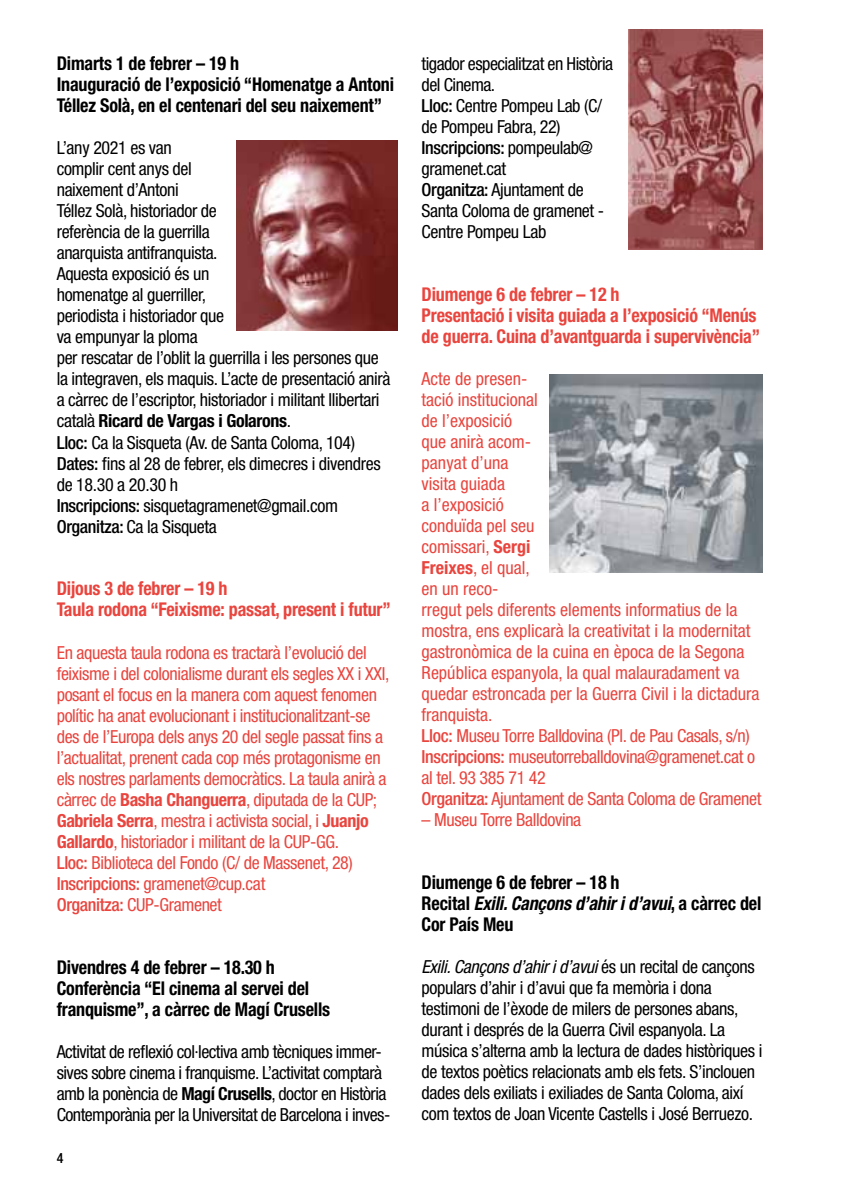
<style>
.page{position:relative;width:842px;height:1191px;background:#fff}
.page>*{position:absolute;margin:0;border:0;box-sizing:border-box;transform-origin:0 0}
.t1{font:700 condensed 19px/21px "Helvetica Neue LT Std";letter-spacing:-.01em;color:#000;scale:.95 1}
.t2{font:700 condensed 19px/21px "Helvetica Neue LT Std";letter-spacing:-.01em;color:#e9453e;scale:.95 1}
.t3{font:condensed 18px/21px "Helvetica Neue LT Std";letter-spacing:-.02em;color:#000}
.t4{font:condensed 18px/21px "Helvetica Neue LT Std";letter-spacing:-.02em;color:#e9453e}
.t5{font:condensed 18px/21px "Helvetica Neue LT Std";color:#e9453e}
.t6{font:500 condensed 14px "Helvetica Neue LT Std";color:#000}
.s1{font-weight:700}
.s2{font-weight:500}
.s3{font-style:italic}
</style>
<div class="page">
<img style="left:628px;top:29px;width:135px;height:220px">
<img style="left:549px;top:374px;width:214px;height:199px">
<img style="left:237px;top:141px;width:161px;height:190px">
<p class="t1" style="left:57px;top:53px;width:357px">Dimarts 1 de febrer – 19 h<br>Inauguració de l’exposició “Homenatge a Antoni<br>Téllez Solà, en el centenari del seu naixement”</p>
<p class="t3" style="left:57px;top:137px;width:335px">L’any 2021 es van<br>complir cent anys del<br>naixement d’Antoni<br>Téllez Solà, historiador de<br>referència de la guerrilla<br>anarquista antifranquista.<br>Aquesta exposició és un<br>homenatge al guerriller,<br>periodista i historiador que<br>va empunyar la ploma<br>per rescatar de l’oblit la guerrilla i les persones que la integraven, els maquis. L’acte de presentació anirà a càrrec de l’escriptor, historiador i militant llibertari català <span class="s1">Ricard de Vargas i Golarons</span>.<br><span class="s2">Lloc:</span> Ca la Sisqueta (Av. de Santa Coloma, 104)<br><span class="s2">Dates:</span> fins al 28 de febrer, els dimecres i divendres de 18.30 a 20.30 h<br><span class="s2">Inscripcions:</span> sisquetagramenet@gmail.com <span class="s2">Organitza:</span> Ca la Sisqueta</p>
<p class="t2" style="left:57px;top:578px;width:353px">Dijous 3 de febrer – 19 h<br>Taula rodona “Feixisme: passat, present i futur”</p>
<p class="t4" style="left:57px;top:641px;width:334px">En aquesta taula rodona es tractarà l’evolució del feixisme i del colonialisme durant els segles XX i XXI, posant el focus en la manera com aquest fenomen polític ha anat evolucionant i institucionalitzant-se des de l’Europa dels anys 20 del segle passat fins a l’actualitat, prenent cada cop més protagonisme en els nostres parlaments democràtics. La taula anirà a càrrec de <span class="s1">Basha Changuerra</span>, diputada de la CUP; <span class="s1">Gabriela Serra</span>, mestra i activista social, i <span class="s1">Juanjo Gallardo</span>, historiador i militant de la CUP-GG.<br><span class="s2">Lloc:</span> Biblioteca del Fondo (C/ de Massenet, 28)<br><span class="s2">Inscripcions:</span> gramenet@cup.cat<br><span class="s2">Organitza:</span> CUP-Gramenet</p>
<p class="t1" style="left:57px;top:956px;width:289px">Divendres 4 de febrer – 18.30 h<br>Conferència “El cinema al servei del franquisme”, a càrrec de Magí Crusells</p>
<p class="t3" style="left:57px;top:1040px;width:335px">Activitat de reflexió col·lectiva amb tècniques immer· sives sobre cinema i franquisme. L’activitat comptarà amb la ponència de <span class="s1">Magí Crusells</span>, doctor en Història Contemporània per la Universitat de Barcelona i inves·</p>
<p class="t6" style="left:57px;top:1149px;width:8px">4</p>
<p class="t3" style="left:422px;top:53px;width:193px">tigador especialitzat en Història del Cinema.<br><span class="s2">Lloc:</span> Centre Pompeu Lab (C/ de Pompeu Fabra, 22)<br><span class="s2">Inscripcions:</span> pompeulab@ gramenet.cat<br><span class="s2">Organitza:</span> Ajuntament de<br>Santa Coloma de gramenet -<br>Centre Pompeu Lab</p>
<p class="t2" style="left:422px;top:283px;width:358px">Diumenge 6 de febrer – 12 h<br>Presentació i visita guiada a l’exposició “Menús de guerra. Cuina d’avantguarda i supervivència”</p>
<p class="t5" style="left:422px;top:368px;width:341px">Acte de presen·<br>tació institucional<br>de l’exposició<br>que anirà acom·<br>panyat d’una<br>visita guiada<br>a l’exposició<br>conduïda pel seu<br>comissari, <span class="s1">Sergi<br>Freixes</span>, el qual,<br>en un reco·<br>rregut pels diferents elements informatius de la mostra, ens explicarà la creativitat i la modernitat gastronòmica de la cuina en època de la Segona<br>República espanyola, la qual malauradament va quedar estroncada per la Guerra Civil i la dictadura franquista.<br><span class="s2">Lloc:</span> Museu Torre Balldovina (Pl. de Pau Casals, s/n)<br><span class="s2">Inscripcions:</span> museutorreballdovina@gramenet.cat o al tel. 93 385 71 42<br><span class="s2">Organitza:</span> Ajuntament de Santa Coloma de Gramenet</p>
<p class="t4" style="left:422px;top:809px;width:161px">– Museu Torre Balldovina</p>
<p class="t1" style="left:422px;top:871px;width:359px">Diumenge 6 de febrer – 18 h<br>Recital <span class="s3">Exili. Cançons d’ahir i d’avui</span>, a càrrec del<br>Cor País Meu</p>
<p class="t3" style="left:422px;top:956px;width:342px"><span class="s3">Exili. Cançons d’ahir i d’avui</span> és un recital de cançons populars d’ahir i d’avui que fa memòria i dona testimoni de l’èxode de milers de persones abans, durant i després de la Guerra Civil espanyola. La música s’alterna amb la lectura de dades històriques i de textos poètics relacionats amb els fets. S’inclouen dades dels exiliats i exiliades de Santa Coloma, així com textos de Joan Vicente Castells i José Berruezo.</p>
</div>
